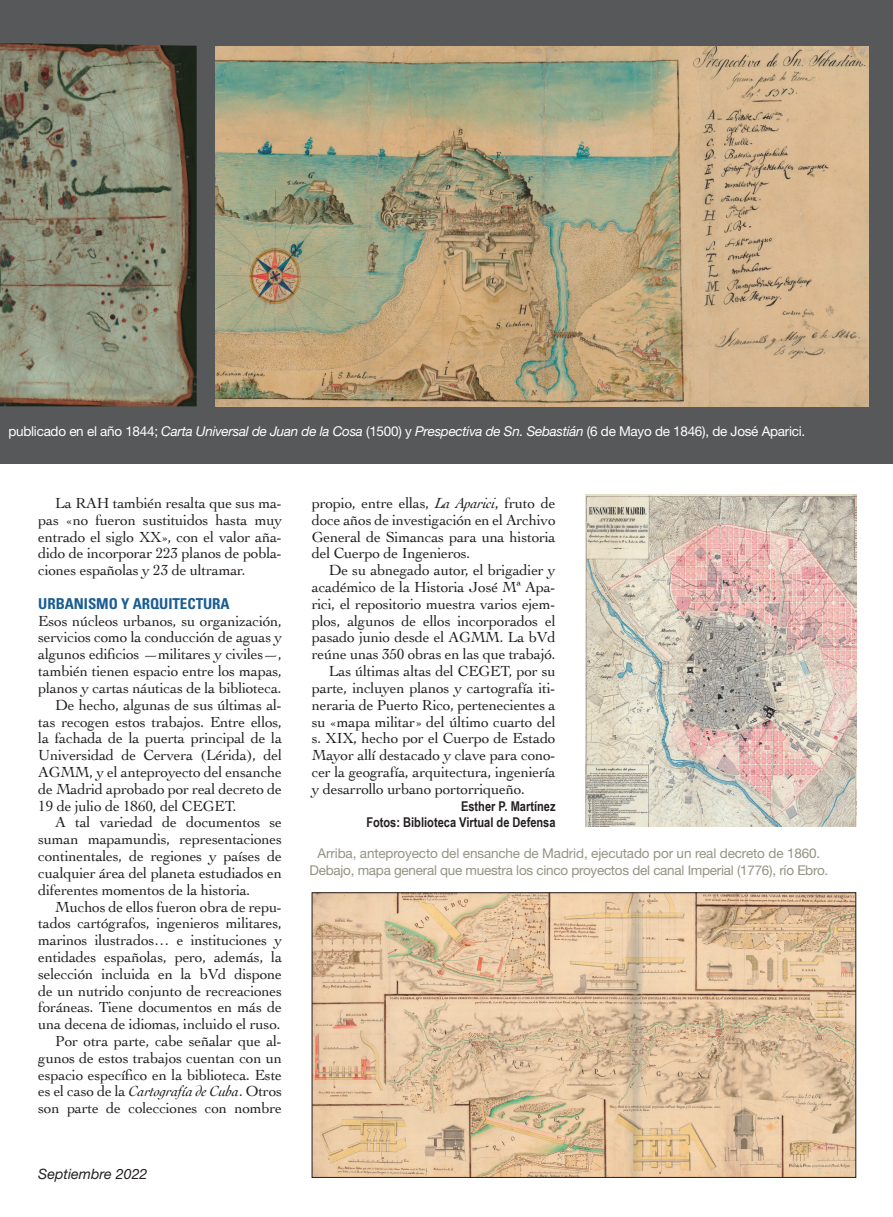
<style>
.page{position:relative;width:893px;height:1217px;background:#fff}
.page>*{position:absolute;margin:0;border:0;box-sizing:border-box;transform-origin:0 0}
.Texto_general{font:15.3px/16.8px "Cochin";letter-spacing:-.015em;color:#231f20;text-align:justify}
.Ladillo{font:700 condensed 15px "Univers";letter-spacing:-.005em;color:#1a5d93}
.t1{font:italic 14.25px "Helvetica Neue";color:#231f20}
.Pie_de_foto{font:13.5px/16.5px "Helvetica Neue";letter-spacing:-.02em;color:#959383;text-align:center}
.t2{font:13.5px "Helvetica Neue";letter-spacing:-.02em;color:#fff}
.Firma{font:700 13.5px "Arial Narrow";color:#231f20}
.s1{font-style:italic}
</style>
<div class="page">
<div style="left:0;top:0;width:893px;height:463px;background:#57585a"></div>
<img style="left:215px;top:46px;width:653px;height:360px">
<img style="left:585px;top:494px;width:271px;height:332px">
<img style="left:0;top:43px;width:197px;height:363px">
<img style="left:314px;top:894px;width:540px;height:281px">
<div style="left:312px;top:892px;width:544px;height:285px;border:1px solid #231f20"></div>
<p class="t2" style="left:9px;top:423px;width:798px">publicado en el año 1844; <span class="s1">Carta Universal de Juan de la Cosa</span> (1500) y <span class="s1">Prespectiva de Sn. Sebastián</span> (6 de Mayo de 1846), de José Aparici.</p>
<p class="Texto_general" style="left:38px;top:494px;width:245px;text-indent:17px">La RAH también resalta que sus ma&shy;pas «no fueron sustituidos hasta muy entrado el siglo XX», con el valor aña&shy;dido de incorporar 223 planos de pobla&shy;ciones españolas y 23 de ultramar.</p>
<p class="Ladillo" style="left:38px;top:594px;width:193px">URBANISMO Y ARQUITECTURA</p>
<p class="Texto_general" style="left:38px;top:611px;width:245px">Esos núcleos urbanos, su organización, servicios como la conducción de aguas y algunos edificios —militares y civiles—, también tienen espacio entre los mapas, planos y cartas náuticas de la biblioteca.</p>
<p class="Texto_general" style="left:38px;top:695px;width:245px;text-indent:17px">De hecho, algunas de sus últimas al&shy;tas recogen estos trabajos. Entre ellos, la fachada de la puerta principal de la Universidad de Cervera (Lérida), del AGMM, y el anteproyecto del ensanche de Madrid aprobado por real decreto de 19 de julio de 1860, del CEGET.</p>
<p class="Texto_general" style="left:38px;top:813px;width:245px;text-indent:17px">A tal variedad de documentos se suman mapamundis, representaciones continentales, de regiones y países de cualquier área del planeta estudiados en diferentes momentos de la historia.</p>
<p class="Texto_general" style="left:38px;top:897px;width:245px;text-indent:17px">Muchos de ellos fueron obra de repu&shy;tados cartógrafos, ingenieros militares, marinos ilustrados… e instituciones y entidades españolas, pero, además, la selección incluida en la bVd dispone de un nutrido conjunto de recreaciones foráneas. Tiene documentos en más de una decena de idiomas, incluido el ruso.</p>
<p class="Texto_general" style="left:38px;top:1031px;width:245px;text-indent:17px">Por otra parte, cabe señalar que al&shy;gunos de estos trabajos cuentan con un espacio específico en la biblioteca. Este es el caso de la <span class="s1">Cartografía de Cuba</span>. Otros son parte de colecciones con nombre</p>
<p class="t1" style="left:38px;top:1164px;width:111px">Septiembre 2022</p>
<p class="Texto_general" style="left:312px;top:494px;width:245px">propio, entre ellas, <span class="s1">La Aparici</span>, fruto de doce años de investigación en el Archivo General de Simancas para una historia del Cuerpo de Ingenieros.</p>
<p class="Texto_general" style="left:312px;top:561px;width:245px;text-indent:17px">De su abnegado autor, el brigadier y académico de la Historia José Mª Apa&shy;rici, el repositorio muestra varios ejem&shy;plos, algunos de ellos incorporados el pasado junio desde el AGMM. La bVd reúne unas 350 obras en las que trabajó.</p>
<p class="Texto_general" style="left:312px;top:662px;width:245px;text-indent:17px">Las últimas altas del CEGET, por su parte, incluyen planos y cartografía iti&shy;neraria de Puerto Rico, pertenecientes a su «mapa militar» del último cuarto del s. XIX, hecho por el Cuerpo de Estado Mayor allí destacado y clave para cono&shy;cer la geografía, arquitectura, ingeniería y desarrollo urbano portorriqueño.</p>
<p class="Firma" style="left:461px;top:795px;width:96px">Esther P. Martínez</p>
<p class="Firma" style="left:366px;top:812px;width:191px">Fotos: Biblioteca Virtual de Defensa</p>
<p class="Pie_de_foto" style="left:310px;top:844px;width:520px">Arriba, anteproyecto del ensanche de Madrid, ejecutado por un real decreto de 1860.<br>Debajo, mapa general que muestra los cinco proyectos del canal Imperial (1776), río Ebro.</p>
</div>
